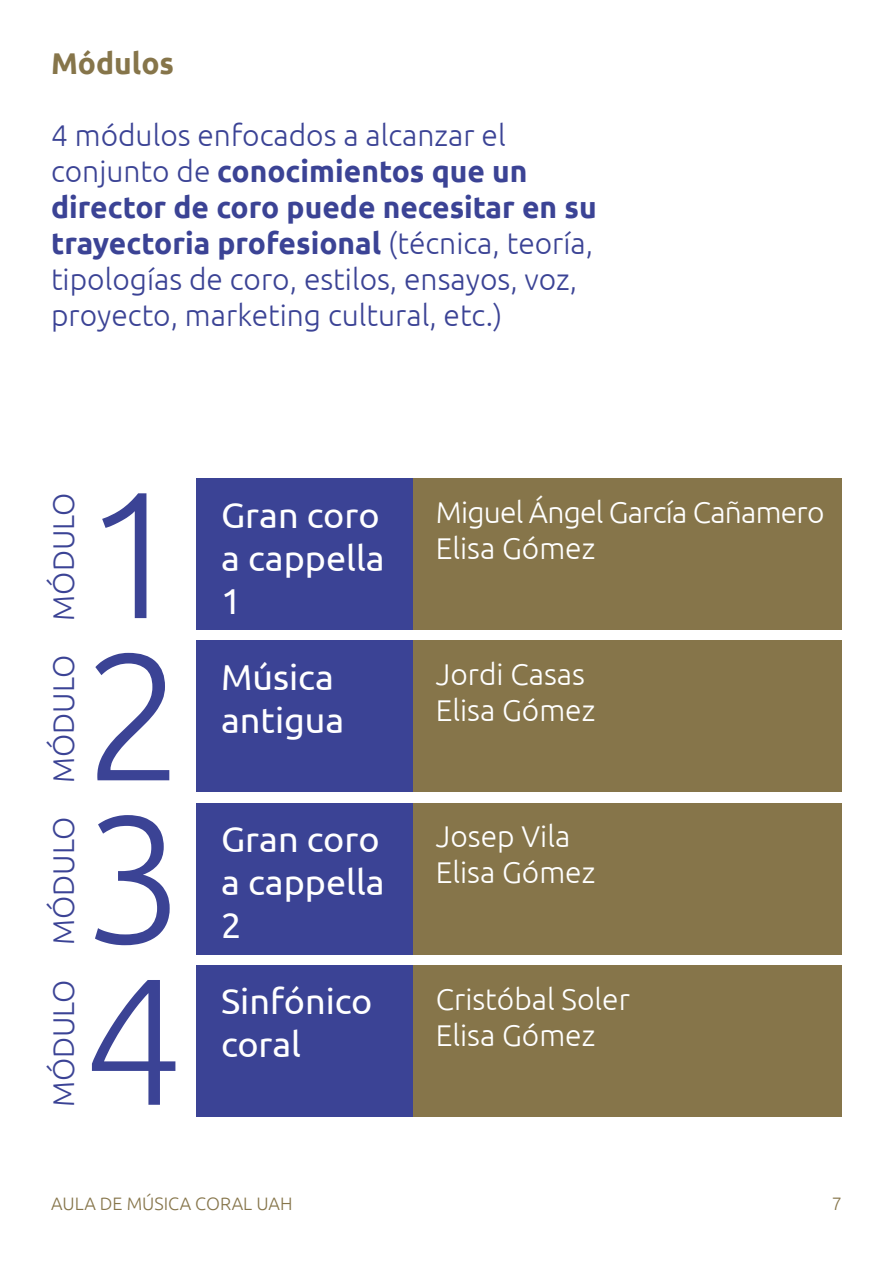
<style>
.page{position:relative;width:893px;height:1263px;background:#fff}
.page>*{position:absolute;margin:0;border:0;box-sizing:border-box;transform-origin:0 0}
.t1{font:300 180px "Ubuntu";color:#3b4395}
.t2{font:36px/43.2px "Ubuntu";color:#fff}
.t3{font:300 30px/36px "Ubuntu";color:#3b4395}
.t4{font:300 30px/36px "Ubuntu";color:#fff}
.t5{font:300 30px/36px "Ubuntu";letter-spacing:-.025em;color:#fff}
.t6{font:700 30px "Ubuntu";color:#86754a}
.t7{font:300 18px "Ubuntu";color:#86754a}
.s1{font-weight:700}
</style>
<div class="page">
<div style="left:412px;top:478px;width:430px;height:152px;background:#86754a"></div>
<div style="left:196px;top:478px;width:216px;height:152px;background:#3b4395"></div>
<div style="left:412px;top:641px;width:430px;height:151px;background:#86754a"></div>
<div style="left:196px;top:641px;width:216px;height:151px;background:#3b4395"></div>
<div style="left:412px;top:803px;width:430px;height:151px;background:#86754a"></div>
<div style="left:196px;top:803px;width:216px;height:151px;background:#3b4395"></div>
<div style="left:412px;top:965px;width:430px;height:152px;background:#86754a"></div>
<div style="left:196px;top:965px;width:216px;height:152px;background:#3b4395"></div>
<p class="t6" style="left:51px;top:45px;width:125px">Módulos</p>
<p class="t3" style="left:51px;top:117px;width:547px">4 módulos enfocados a alcanzar el conjunto de <span class="s1">conocimientos que un director de coro puede necesitar en su trayectoria profesional</span> (técnica, teoría, tipologías de coro, estilos, ensayos, voz, proyecto, marketing cultural, etc.)</p>
<p class="t3" style="left:45px;top:621px;width:129px;rotate:-90deg">MÓDULO</p>
<h1 class="t1" style="left:83px;top:446px;width:103px">1</h1>
<p class="t2" style="left:221px;top:492px;width:165px">Gran coro a cappella<br>1</p>
<p class="t5" style="left:436px;top:493px;width:390px">Miguel Ángel García Cañamero<br>Elisa Gómez</p>
<p class="t3" style="left:45px;top:783px;width:129px;rotate:-90deg">MÓDULO</p>
<h1 class="t1" style="left:83px;top:608px;width:103px">2</h1>
<p class="t2" style="left:221px;top:654px;width:125px">Música antigua</p>
<p class="t4" style="left:436px;top:656px;width:161px">Jordi Casas<br>Elisa Gómez</p>
<p class="t3" style="left:45px;top:945px;width:129px;rotate:-90deg">MÓDULO</p>
<h1 class="t1" style="left:83px;top:770px;width:103px">3</h1>
<p class="t2" style="left:221px;top:816px;width:165px">Gran coro a cappella<br>2</p>
<p class="t4" style="left:436px;top:818px;width:161px">Josep Vila<br>Elisa Gómez</p>
<p class="t3" style="left:45px;top:1107px;width:129px;rotate:-90deg">MÓDULO</p>
<h1 class="t1" style="left:83px;top:932px;width:103px">4</h1>
<p class="t2" style="left:221px;top:979px;width:153px">Sinfónico coral</p>
<p class="t4" style="left:436px;top:980px;width:196px">Cristóbal Soler<br>Elisa Gómez</p>
<p class="t7" style="left:51px;top:1193px;width:243px">AULA DE MÚSICA CORAL UAH</p>
<p class="t7" style="left:832px;top:1193px;width:12px">7</p>
</div>
